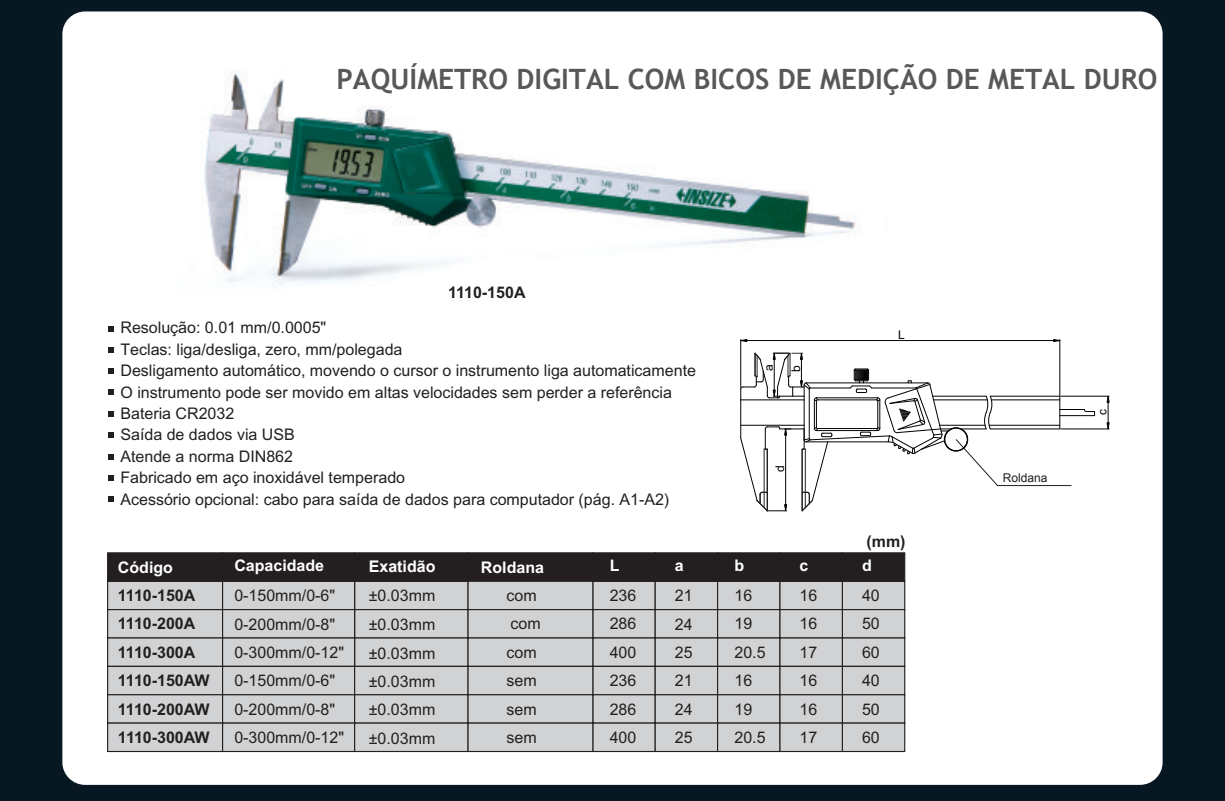
<style>
.page{position:relative;width:1225px;height:801px;background:#fff}
.page>*{position:absolute;margin:0;border:0;box-sizing:border-box;transform-origin:0 0}
.t1{font:700 28px "Trebuchet MS";color:#57585a}
.t2{font:16px/28.4px "Arial";color:#231f20}
.t3{font:700 16px/28.2px "Arial";color:#231f20}
.t4{font:700 16px "Arial";color:#fff}
.t5{font:700 16px "Arial";color:#fff}
.t6{font:12px "Arial";color:#231f20}
.t7{font:12px "Arial";color:#010202}
.s1{color:#fff}
.s2{font-weight:700;color:#fff}
</style>
<div class="page">
<div style="left:0;top:0;width:1225px;height:800px;background:#071822"></div>
<div style="left:62px;top:11px;width:1100px;height:773px;background:#fff;border-radius:23px"></div>
<img style="left:204px;top:71px;width:652px;height:215px">
<div style="left:354px;top:580px;width:114px;height:30px;background:#d1d2d4;border:1px solid #231f20"></div>
<div style="left:354px;top:608px;width:114px;height:30px;background:#d1d2d4;border:1px solid #231f20"></div>
<div style="left:354px;top:637px;width:114px;height:29px;background:#d1d2d4;border:1px solid #231f20"></div>
<div style="left:354px;top:552px;width:114px;height:29px;background:#231f20;border:1px solid #231f20"></div>
<div style="left:592px;top:580px;width:64px;height:30px;background:#d1d2d4;border:1px solid #231f20"></div>
<div style="left:592px;top:608px;width:64px;height:30px;background:#d1d2d4;border:1px solid #231f20"></div>
<div style="left:592px;top:637px;width:64px;height:29px;background:#d1d2d4;border:1px solid #231f20"></div>
<div style="left:592px;top:552px;width:64px;height:29px;background:#231f20;border:1px solid #231f20"></div>
<div style="left:841px;top:580px;width:64px;height:30px;background:#d1d2d4;border:1px solid #231f20"></div>
<div style="left:841px;top:608px;width:64px;height:30px;background:#d1d2d4;border:1px solid #231f20"></div>
<div style="left:841px;top:637px;width:64px;height:29px;background:#d1d2d4;border:1px solid #231f20"></div>
<div style="left:841px;top:552px;width:64px;height:29px;background:#231f20;border:1px solid #231f20"></div>
<div style="left:654px;top:580px;width:64px;height:30px;background:#d1d2d4;border:1px solid #231f20"></div>
<div style="left:654px;top:608px;width:64px;height:30px;background:#d1d2d4;border:1px solid #231f20"></div>
<div style="left:654px;top:637px;width:64px;height:29px;background:#d1d2d4;border:1px solid #231f20"></div>
<div style="left:654px;top:552px;width:64px;height:29px;background:#231f20;border:1px solid #231f20"></div>
<div style="left:717px;top:580px;width:63px;height:30px;background:#d1d2d4;border:1px solid #231f20"></div>
<div style="left:717px;top:608px;width:63px;height:30px;background:#d1d2d4;border:1px solid #231f20"></div>
<div style="left:717px;top:637px;width:63px;height:29px;background:#d1d2d4;border:1px solid #231f20"></div>
<div style="left:717px;top:552px;width:63px;height:29px;background:#231f20;border:1px solid #231f20"></div>
<div style="left:779px;top:580px;width:64px;height:30px;background:#d1d2d4;border:1px solid #231f20"></div>
<div style="left:779px;top:608px;width:64px;height:30px;background:#d1d2d4;border:1px solid #231f20"></div>
<div style="left:779px;top:637px;width:64px;height:29px;background:#d1d2d4;border:1px solid #231f20"></div>
<div style="left:779px;top:552px;width:64px;height:29px;background:#231f20;border:1px solid #231f20"></div>
<div style="left:467px;top:552px;width:126px;height:29px;background:#231f20;border:1px solid #231f20"></div>
<div style="left:467px;top:580px;width:126px;height:30px;background:#d1d2d4;border:1px solid #231f20"></div>
<div style="left:467px;top:608px;width:126px;height:30px;background:#d1d2d4;border:1px solid #231f20"></div>
<div style="left:467px;top:637px;width:126px;height:29px;background:#d1d2d4;border:1px solid #231f20"></div>
<div style="left:107px;top:580px;width:116px;height:30px;background:#d1d2d4;border:1px solid #231f20"></div>
<div style="left:107px;top:608px;width:116px;height:30px;background:#d1d2d4;border:1px solid #231f20"></div>
<div style="left:107px;top:637px;width:116px;height:29px;background:#d1d2d4;border:1px solid #231f20"></div>
<div style="left:107px;top:552px;width:116px;height:29px;background:#231f20;border:1px solid #231f20"></div>
<div style="left:107px;top:665px;width:116px;height:30px;background:#d1d2d4;border:1px solid #231f20"></div>
<div style="left:107px;top:693px;width:116px;height:30px;background:#d1d2d4;border:1px solid #231f20"></div>
<div style="left:107px;top:722px;width:116px;height:29px;background:#d1d2d4;border:1px solid #231f20"></div>
<div style="left:222px;top:580px;width:133px;height:30px;background:#d1d2d4;border:1px solid #231f20"></div>
<div style="left:222px;top:608px;width:133px;height:30px;background:#d1d2d4;border:1px solid #231f20"></div>
<div style="left:222px;top:637px;width:133px;height:29px;background:#d1d2d4;border:1px solid #231f20"></div>
<div style="left:222px;top:552px;width:133px;height:29px;background:#231f20;border:1px solid #231f20"></div>
<div style="left:222px;top:665px;width:133px;height:30px;background:#d1d2d4;border:1px solid #231f20"></div>
<div style="left:222px;top:693px;width:133px;height:30px;background:#d1d2d4;border:1px solid #231f20"></div>
<div style="left:222px;top:722px;width:133px;height:29px;background:#d1d2d4;border:1px solid #231f20"></div>
<div style="left:354px;top:665px;width:114px;height:30px;background:#d1d2d4;border:1px solid #231f20"></div>
<div style="left:354px;top:693px;width:114px;height:30px;background:#d1d2d4;border:1px solid #231f20"></div>
<div style="left:354px;top:722px;width:114px;height:29px;background:#d1d2d4;border:1px solid #231f20"></div>
<div style="left:592px;top:665px;width:64px;height:30px;background:#d1d2d4;border:1px solid #231f20"></div>
<div style="left:592px;top:693px;width:64px;height:30px;background:#d1d2d4;border:1px solid #231f20"></div>
<div style="left:592px;top:722px;width:64px;height:29px;background:#d1d2d4;border:1px solid #231f20"></div>
<div style="left:841px;top:665px;width:64px;height:30px;background:#d1d2d4;border:1px solid #231f20"></div>
<div style="left:841px;top:693px;width:64px;height:30px;background:#d1d2d4;border:1px solid #231f20"></div>
<div style="left:841px;top:722px;width:64px;height:29px;background:#d1d2d4;border:1px solid #231f20"></div>
<div style="left:654px;top:665px;width:64px;height:30px;background:#d1d2d4;border:1px solid #231f20"></div>
<div style="left:654px;top:693px;width:64px;height:30px;background:#d1d2d4;border:1px solid #231f20"></div>
<div style="left:654px;top:722px;width:64px;height:29px;background:#d1d2d4;border:1px solid #231f20"></div>
<div style="left:717px;top:665px;width:63px;height:30px;background:#d1d2d4;border:1px solid #231f20"></div>
<div style="left:717px;top:693px;width:63px;height:30px;background:#d1d2d4;border:1px solid #231f20"></div>
<div style="left:717px;top:722px;width:63px;height:29px;background:#d1d2d4;border:1px solid #231f20"></div>
<div style="left:779px;top:665px;width:64px;height:30px;background:#d1d2d4;border:1px solid #231f20"></div>
<div style="left:779px;top:693px;width:64px;height:30px;background:#d1d2d4;border:1px solid #231f20"></div>
<div style="left:779px;top:722px;width:64px;height:29px;background:#d1d2d4;border:1px solid #231f20"></div>
<div style="left:467px;top:665px;width:126px;height:30px;background:#d1d2d4;border:1px solid #231f20"></div>
<div style="left:467px;top:693px;width:126px;height:30px;background:#d1d2d4;border:1px solid #231f20"></div>
<div style="left:467px;top:722px;width:126px;height:29px;background:#d1d2d4;border:1px solid #231f20"></div>
<svg style="left:108px;top:326px;width:5px;height:6px"></svg>
<svg style="left:108px;top:347px;width:5px;height:5px"></svg>
<svg style="left:108px;top:368px;width:5px;height:6px"></svg>
<svg style="left:108px;top:389px;width:5px;height:6px"></svg>
<svg style="left:108px;top:411px;width:5px;height:5px"></svg>
<svg style="left:108px;top:432px;width:5px;height:5px"></svg>
<svg style="left:108px;top:454px;width:5px;height:5px"></svg>
<svg style="left:108px;top:475px;width:5px;height:5px"></svg>
<svg style="left:108px;top:496px;width:5px;height:6px"></svg>
<svg style="left:740px;top:339px;width:369px;height:172px"></svg>
<p class="t1" style="left:336px;top:62px;width:822px">PAQUÍMETRO DIGITAL COM BICOS DE MEDIÇÃO DE METAL DURO</p>
<p class="t3" style="left:448px;top:279px;width:79px">1110-150A</p>
<p class="t2" style="left:120px;top:317px;width:577px;line-height:21.4px">Resolução: 0.01 mm/0.0005"<br>Teclas: liga/desliga, zero, mm/polegada<br>Desligamento automático, movendo o cursor o instrumento liga automaticamente O instrumento pode ser movido em altas velocidades sem perder a referência Bateria CR2032<br>Saída de dados via USB<br>Atende a norma DIN862<br>Fabricado em aço inoxidável temperado<br>Acessório opcional: cabo para saída de dados para computador (pág. A1-A2)</p>
<p class="t7" style="left:764px;top:371px;width:8px;rotate:-90deg">a</p>
<p class="t7" style="left:791px;top:372px;width:8px;rotate:-90deg">b</p>
<p class="t7" style="left:775px;top:472px;width:8px;rotate:-90deg">d</p>
<p class="t7" style="left:898px;top:330px;width:8px">L</p>
<p class="t3" style="left:866px;top:528px;width:41px">(mm)</p>
<p class="t3" style="left:118px;top:554px;width:93px"><span class="s1">Código<br></span>1110-150A<br>1110-200A<br>1110-300A<br>1110-150AW<br>1110-200AW<br>1110-300AW</p>
<p class="t2" style="left:234px;top:552px;width:111px"><span class="s2">Capacidade<br></span>0-150mm/0-6"<br>0-200mm/0-8"<br>0-300mm/0-12"<br>0-150mm/0-6"<br>0-200mm/0-8"<br>0-300mm/0-12"</p>
<p class="t4" style="left:369px;top:555px;width:68px">Exatidão</p>
<p class="t5" style="left:609px;top:559px;width:11px">L</p>
<p class="t5" style="left:675px;top:559px;width:10px">a</p>
<p class="t5" style="left:734px;top:559px;width:11px">b</p>
<p class="t5" style="left:862px;top:559px;width:11px">d</p>
<p class="t4" style="left:481px;top:557px;width:65px">Roldana</p>
<p class="t5" style="left:799px;top:559px;width:10px">c</p>
<p class="t2" style="left:506px;top:581px;width:36px">com com com</p>
<p class="t2" style="left:609px;top:582px;width:28px">236</p>
<p class="t2" style="left:734px;top:582px;width:19px">16</p>
<p class="t2" style="left:799px;top:582px;width:19px">16</p>
<p class="t2" style="left:862px;top:582px;width:19px">40</p>
<p class="t2" style="left:675px;top:582px;width:19px">21</p>
<p class="t2" style="left:369px;top:582px;width:68px;text-align:justify">±0.03mm ±0.03mm ±0.03mm</p>
<p class="t2" style="left:734px;top:610px;width:33px">19<br>20.5</p>
<p class="t2" style="left:799px;top:610px;width:19px">16<br>17</p>
<p class="t2" style="left:862px;top:610px;width:19px">50<br>60</p>
<p class="t2" style="left:609px;top:610px;width:28px">286<br>400</p>
<p class="t2" style="left:675px;top:611px;width:19px">24<br>25</p>
<p class="t2" style="left:369px;top:667px;width:68px;text-align:justify">±0.03mm ±0.03mm ±0.03mm</p>
<p class="t2" style="left:734px;top:667px;width:19px">16</p>
<p class="t2" style="left:609px;top:667px;width:28px">236</p>
<p class="t2" style="left:506px;top:666px;width:32px">sem</p>
<p class="t2" style="left:799px;top:667px;width:19px">16</p>
<p class="t2" style="left:506px;top:694px;width:32px">sem sem</p>
<p class="t2" style="left:675px;top:667px;width:19px">21</p>
<p class="t2" style="left:734px;top:696px;width:33px">19<br>20.5</p>
<p class="t2" style="left:799px;top:696px;width:19px">16<br>17</p>
<p class="t2" style="left:609px;top:696px;width:28px">286<br>400</p>
<p class="t2" style="left:675px;top:696px;width:19px">24<br>25</p>
<p class="t2" style="left:862px;top:667px;width:19px">40</p>
<p class="t2" style="left:862px;top:696px;width:19px">50<br>60</p>
<p class="t6" style="left:1002px;top:469px;width:46px">Roldana</p>
<p class="t7" style="left:1097px;top:414px;width:7px;rotate:-90deg">c</p>
</div>
